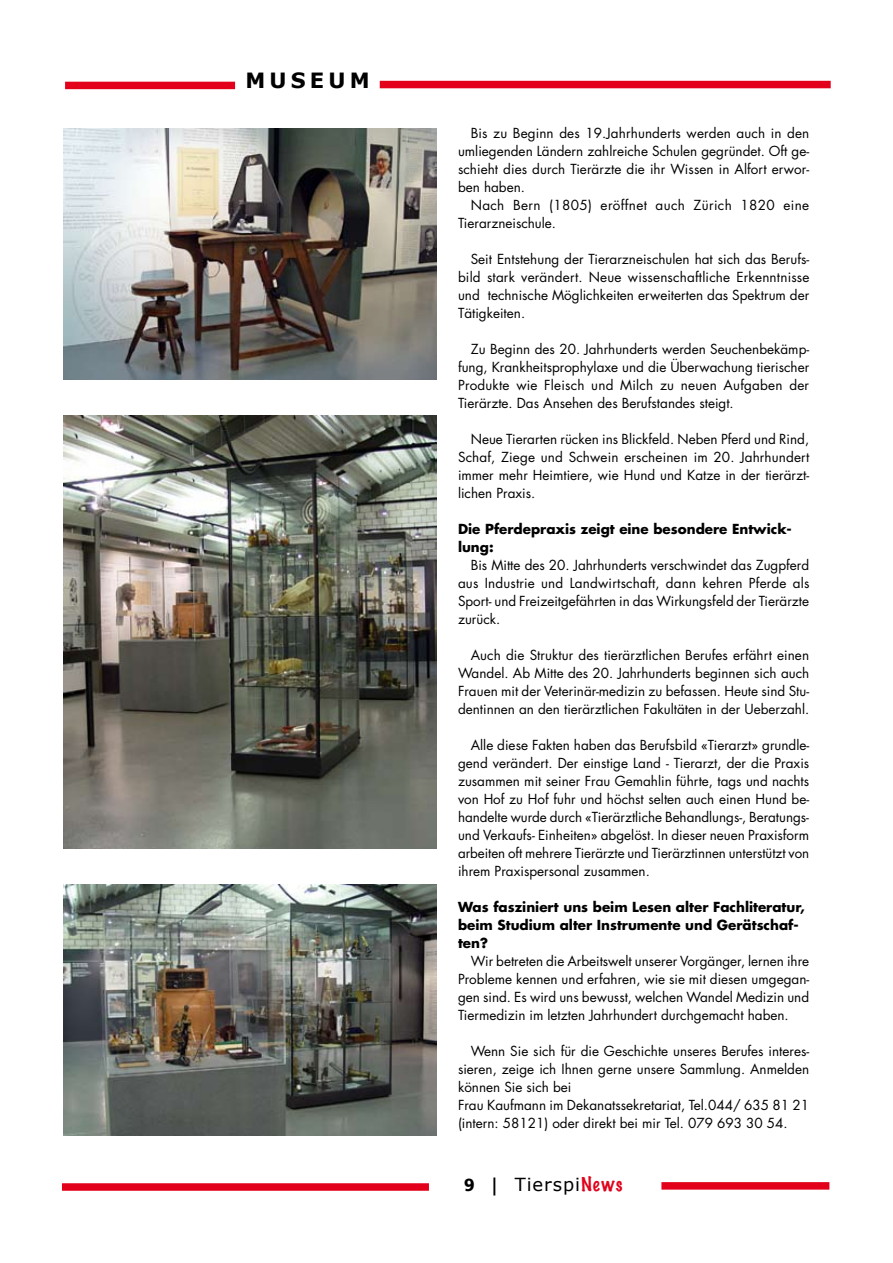
<style>
.page{position:relative;width:893px;height:1263px;background:#fff}
.page>*{position:absolute;margin:0;border:0;box-sizing:border-box;transform-origin:0 0}
.t1{font:700 21px "Verdana";letter-spacing:.2em;color:#000}
.t2{font:18px "Verdana";letter-spacing:.05em;color:#000}
.t3{font:13.5px/18px "Futura";color:#000;text-align:justify}
.t4{font:700 13.5px/18px "Futura";color:#000}
.t5{font:13.5px/18px "Futura";letter-spacing:.025em;color:#000}
.s1{font-family:"Formata BQ";font-weight:500}
.s2{font-family:"Marker Felt";font-weight:100;color:#e0041d}
</style>
<div class="page">
<div style="left:661px;top:1182px;width:168px;height:7px;background:#e2001a"></div>
<div style="left:62px;top:1183px;width:367px;height:8px;background:#e2001a"></div>
<div style="left:380px;top:81px;width:451px;height:7px;background:#e2001a"></div>
<img style="left:63px;top:128px;width:374px;height:251px">
<img style="left:64px;top:415px;width:372px;height:434px">
<img style="left:64px;top:884px;width:373px;height:251px">
<div style="left:65px;top:82px;width:170px;height:7px;background:#e2001a"></div>
<h1 class="t1" style="left:245px;top:67px;width:126px">MUSEUM</h1>
<p class="t3" style="left:458px;top:124px;width:353px;text-indent:13px">Bis zu Beginn des 19.Jahrhunderts werden auch in den umliegenden Ländern zahlreiche Schulen gegründet. Oft ge&shy;schieht dies durch Tierärzte die ihr Wissen in Alfort erwor&shy;ben haben.</p>
<p class="t5" style="left:458px;top:196px;width:353px;text-indent:13px">Nach Bern (1805) eröffnet auch Zürich 1820 eine<br>Tierarzneischule.</p>
<p class="t3" style="left:458px;top:250px;width:353px;text-indent:13px">Seit Entstehung der Tierarzneischulen hat sich das Berufs&shy;bild stark verändert. Neue wissenschaftliche Erkenntnisse und technische Möglichkeiten erweiterten das Spektrum der Tätigkeiten.</p>
<p class="t3" style="left:458px;top:340px;width:353px;text-indent:13px">Zu Beginn des 20. Jahrhunderts werden Seuchenbekämp&shy;fung, Krankheitsprophylaxe und die Überwachung tierischer Produkte wie Fleisch und Milch zu neuen Aufgaben der Tierärzte. Das Ansehen des Berufstandes steigt.</p>
<p class="t3" style="left:458px;top:430px;width:353px;text-indent:13px">Neue Tierarten rücken ins Blickfeld. Neben Pferd und Rind, Schaf, Ziege und Schwein erscheinen im 20. Jahrhundert immer mehr Heimtiere, wie Hund und Katze in der tierärzt&shy;lichen Praxis.</p>
<p class="t4" style="left:458px;top:519px;width:335px">Die Pferdepraxis zeigt eine besondere Entwick&shy;lung:</p>
<p class="t3" style="left:458px;top:556px;width:353px;text-indent:13px">Bis Mitte des 20. Jahrhunderts verschwindet das Zugpferd aus Industrie und Landwirtschaft, dann kehren Pferde als Sport- und Freizeitgefährten in das Wirkungsfeld der Tierärzte zurück.</p>
<p class="t3" style="left:458px;top:646px;width:353px;text-indent:13px">Auch die Struktur des tierärztlichen Berufes erfährt einen Wandel. Ab Mitte des 20. Jahrhunderts beginnen sich auch Frauen mit der Veterinär-medizin zu befassen. Heute sind Stu&shy;dentinnen an den tierärztlichen Fakultäten in der Ueberzahl.</p>
<p class="t3" style="left:458px;top:736px;width:353px;text-indent:13px">Alle diese Fakten haben das Berufsbild «Tierarzt» grundle&shy;gend verändert. Der einstige Land - Tierarzt, der die Praxis zusammen mit seiner Frau Gemahlin führte, tags und nachts von Hof zu Hof fuhr und höchst selten auch einen Hund be&shy;handelte wurde durch «Tierärztliche Behandlungs-, Beratungs&shy;und Verkaufs- Einheiten» abgelöst. In dieser neuen Praxisform arbeiten oft mehrere Tierärzte und Tierärztinnen unterstützt von ihrem Praxispersonal zusammen.</p>
<p class="t4" style="left:458px;top:897px;width:348px">Was fasziniert uns beim Lesen alter Fachliteratur, beim Studium alter Instrumente und Gerätschaf&shy;ten?</p>
<p class="t3" style="left:458px;top:952px;width:353px;text-indent:13px">Wir betreten die Arbeitswelt unserer Vorgänger, lernen ihre Probleme kennen und erfahren, wie sie mit diesen umgegan&shy;gen sind. Es wird uns bewusst, welchen Wandel Medizin und Tiermedizin im letzten Jahrhundert durchgemacht haben.</p>
<p class="t3" style="left:458px;top:1042px;width:353px;text-align:left;text-indent:13px">Wenn Sie sich für die Geschichte unseres Berufes interes&shy;sieren, zeige ich Ihnen gerne unsere Sammlung. Anmelden können Sie sich bei<br>Frau Kaufmann im Dekanatssekretariat, Tel.044/ 635 81 21 (intern: 58121) oder direkt bei mir Tel. 079 693 30 54.</p>
<h2 class="t2" style="left:464px;top:1173px;width:160px"><span class="s1">9 |</span> Tierspi<span class="s2">News</span></h2>
</div>
